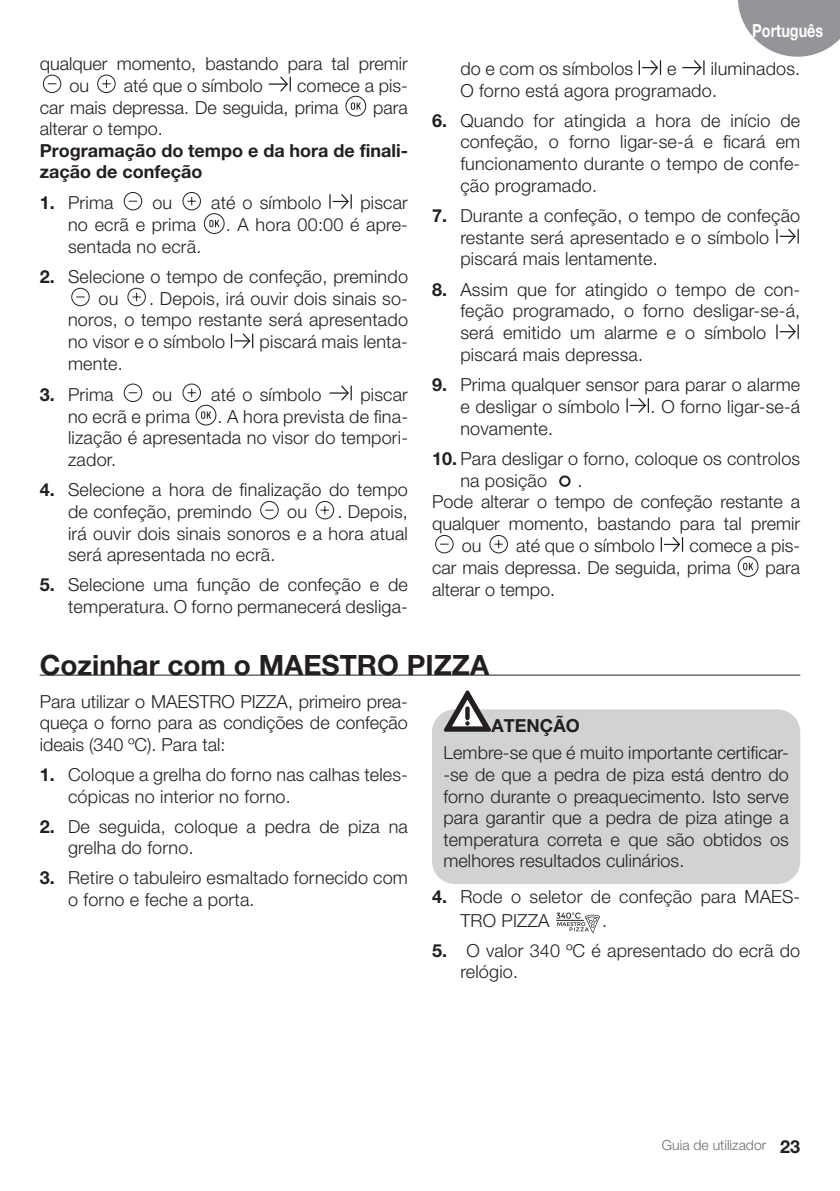
<style>
.page{position:relative;width:840px;height:1191px;background:#fff}
.page>*{position:absolute;margin:0;border:0;box-sizing:border-box;transform-origin:0 0}
.t1{font:700 28px "Helvetica Neue LT Pro";color:#231f20}
.t2{font:300 18px/21.6px "Helvetica Neue LT Pro";letter-spacing:.01em;color:#231f20}
.t3{font:700 18px/21.6px "Helvetica Neue LT Pro";color:#231f20}
.t4{font:700 18px "Helvetica Neue";color:#fff;scale:.8 1}
.t5{font:300 14px "Helvetica Neue LT Pro";color:#6c6d70}
.s1{font-weight:700}
.s2{font-weight:700;font-size:18px;color:#231f20}
</style>
<div class="page">
<svg style="left:738px;top:0;width:101px;height:57px"></svg>
<svg style="left:43px;top:75px;width:18px;height:18px"></svg>
<div style="left:43px;top:75px;width:18px;height:18px;border:1px solid #231f20;border-radius:50%"></div>
<div style="left:97px;top:75px;width:18px;height:18px;border:1px solid #231f20;border-radius:50%"></div>
<svg style="left:102px;top:80px;width:8px;height:8px"></svg>
<svg style="left:269px;top:76px;width:22px;height:16px"></svg>
<div style="left:345px;top:96px;width:21px;height:20px;border:1px solid #231f20;border-radius:50%"></div>
<svg style="left:351px;top:102px;width:9px;height:8px"></svg>
<div style="left:124px;top:192px;width:18px;height:18px;border:1px solid #231f20;border-radius:50%"></div>
<svg style="left:183px;top:192px;width:17px;height:18px"></svg>
<div style="left:182px;top:192px;width:19px;height:18px;border:1px solid #231f20;border-radius:50%"></div>
<svg style="left:188px;top:197px;width:7px;height:8px"></svg>
<svg style="left:329px;top:194px;width:22px;height:15px"></svg>
<svg style="left:204px;top:214px;width:20px;height:19px"></svg>
<div style="left:204px;top:213px;width:20px;height:21px;border:1px solid #231f20;border-radius:50%"></div>
<svg style="left:209px;top:220px;width:10px;height:7px"></svg>
<div style="left:71px;top:288px;width:19px;height:18px;border:1px solid #231f20;border-radius:50%"></div>
<svg style="left:128px;top:288px;width:17px;height:18px"></svg>
<div style="left:127px;top:288px;width:19px;height:18px;border:1px solid #231f20;border-radius:50%"></div>
<svg style="left:133px;top:293px;width:7px;height:8px"></svg>
<svg style="left:231px;top:333px;width:22px;height:16px"></svg>
<div style="left:124px;top:383px;width:18px;height:19px;border:1px solid #231f20;border-radius:50%"></div>
<svg style="left:183px;top:384px;width:17px;height:17px"></svg>
<div style="left:182px;top:383px;width:19px;height:19px;border:1px solid #231f20;border-radius:50%"></div>
<svg style="left:188px;top:389px;width:7px;height:8px"></svg>
<svg style="left:330px;top:385px;width:21px;height:16px"></svg>
<div style="left:195px;top:405px;width:21px;height:20px;border:1px solid #231f20;border-radius:50%"></div>
<svg style="left:201px;top:411px;width:10px;height:8px"></svg>
<svg style="left:260px;top:501px;width:18px;height:18px"></svg>
<div style="left:260px;top:501px;width:18px;height:18px;border:1px solid #231f20;border-radius:50%"></div>
<svg style="left:316px;top:501px;width:17px;height:18px"></svg>
<div style="left:315px;top:501px;width:19px;height:18px;border:1px solid #231f20;border-radius:50%"></div>
<svg style="left:321px;top:506px;width:7px;height:8px"></svg>
<svg style="left:638px;top:60px;width:22px;height:15px"></svg>
<svg style="left:682px;top:60px;width:22px;height:15px"></svg>
<svg style="left:776px;top:229px;width:22px;height:15px"></svg>
<svg style="left:776px;top:324px;width:22px;height:15px"></svg>
<svg style="left:626px;top:398px;width:22px;height:15px"></svg>
<div style="left:559px;top:475px;width:11px;height:12px;background:#fff;border:2px solid #231f20;border-radius:50%"></div>
<div style="left:435px;top:535px;width:18px;height:18px;border:1px solid #231f20;border-radius:50%"></div>
<svg style="left:489px;top:535px;width:18px;height:18px"></svg>
<div style="left:489px;top:535px;width:18px;height:18px;border:1px solid #231f20;border-radius:50%"></div>
<svg style="left:494px;top:540px;width:8px;height:8px"></svg>
<svg style="left:660px;top:537px;width:22px;height:15px"></svg>
<svg style="left:737px;top:556px;width:20px;height:20px"></svg>
<div style="left:737px;top:556px;width:21px;height:21px;border:1px solid #231f20;border-radius:50%"></div>
<svg style="left:742px;top:563px;width:10px;height:7px"></svg>
<hr style="left:40px;top:674px;width:759px;height:1px;background:#231f20">
<div style="left:432px;top:709px;width:367px;height:175px;background:#d1d2d4;border-radius:23px"></div>
<svg style="left:443px;top:690px;width:48px;height:41px"></svg>
<svg style="left:556px;top:912px;width:43px;height:21px"></svg>
<p class="t2" style="left:69px;top:52px;width:340px;text-indent:-30px">qualquer momento, bastando para tal premir ou</p>
<p class="t2" style="left:124px;top:74px;width:140px">até que o símbolo</p>
<p class="t2" style="left:40px;top:74px;width:369px;text-indent:257px">comece a pis&shy;car mais depressa. De seguida, prima</p>
<p class="t2" style="left:373px;top:96px;width:36px">para</p>
<p class="t2" style="left:40px;top:118px;width:125px">alterar o tempo.</p>
<p class="t3" style="left:40px;top:139px;width:369px">Programação do tempo e da hora de finali&shy;zação de confeção</p>
<p class="t2" style="left:40px;top:191px;width:75px"><span class="s1">1.</span> Prima</p>
<p class="t2" style="left:152px;top:191px;width:21px">ou</p>
<p class="t2" style="left:211px;top:191px;width:112px">até o símbolo</p>
<p class="t2" style="left:360px;top:191px;width:49px">piscar</p>
<p class="t2" style="left:68px;top:213px;width:129px">no ecrã e prima</p>
<p class="t2" style="left:226px;top:213px;width:183px">. A hora 00:00 é apre-</p>
<p class="t2" style="left:68px;top:235px;width:135px">sentada no ecrã.</p>
<p class="t2" style="left:99px;top:265px;width:311px;text-indent:-59px"><span class="s1">2.</span> Selecione o tempo de confeção, premindo ou</p>
<p class="t2" style="left:68px;top:287px;width:341px;text-align:justify;text-indent:81px">. Depois, irá ouvir dois sinais so&shy;noros, o tempo restante será apresentado no visor e o símbolo</p>
<p class="t2" style="left:259px;top:331px;width:150px">piscará mais lenta-</p>
<p class="t2" style="left:68px;top:352px;width:56px">mente.</p>
<p class="t2" style="left:40px;top:383px;width:75px"><span class="s1">3.</span> Prima</p>
<p class="t2" style="left:152px;top:383px;width:21px">ou</p>
<p class="t2" style="left:211px;top:383px;width:112px">até o símbolo</p>
<p class="t2" style="left:360px;top:383px;width:49px">piscar</p>
<p class="t2" style="left:68px;top:405px;width:123px">no ecrã e prima</p>
<p class="t2" style="left:68px;top:405px;width:341px;text-align:justify;text-indent:149px">. A hora prevista de fina&shy;lização é apresentada no visor do tempori&shy;zador.</p>
<p class="t2" style="left:68px;top:478px;width:341px;text-indent:-28px"><span class="s1">4.</span> Selecione a hora de finalização do tempo de confeção, premindo</p>
<p class="t2" style="left:68px;top:500px;width:341px;text-align:justify;text-indent:269px">. Depois, irá ouvir dois sinais sonoros e a hora atual será apresentada no ecrã.</p>
<p class="t2" style="left:40px;top:574px;width:369px;text-align:right"><span class="s1">5.</span> Selecione uma função de confeção e de temperatura. O forno permanecerá desliga-</p>
<p class="t2" style="left:287px;top:500px;width:21px">ou</p>
<p class="t4" style="left:751px;top:17px;width:90px">Português</p>
<p class="t2" style="left:460px;top:58px;width:174px">do e com os símbolos</p>
<p class="t2" style="left:667px;top:58px;width:11px">e</p>
<p class="t2" style="left:460px;top:58px;width:341px;text-indent:250px">iluminados.<br>O forno está agora programado.</p>
<p class="t2" style="left:460px;top:109px;width:341px;text-align:justify;text-indent:-28px"><span class="s1">6.</span> Quando for atingida a hora de início de confeção, o forno ligar-se-á e ficará em funcionamento durante o tempo de confe&shy;ção programado.</p>
<p class="t2" style="left:460px;top:204px;width:341px;text-indent:-28px"><span class="s1">7.</span> Durante a confeção, o tempo de confeção restante será apresentado e o símbolo piscará mais lentamente.</p>
<p class="t2" style="left:460px;top:278px;width:341px;text-indent:-28px"><span class="s1">8.</span> Assim que for atingido o tempo de con&shy;feção programado, o forno desligar-se-á, será emitido um alarme e o símbolo piscará mais depressa.</p>
<p class="t2" style="left:460px;top:373px;width:341px;text-indent:-28px"><span class="s1">9.</span> Prima qualquer sensor para parar o alarme e desligar o símbolo</p>
<p class="t2" style="left:650px;top:395px;width:151px">. O forno ligar-se-á</p>
<p class="t2" style="left:460px;top:417px;width:94px">novamente.</p>
<p class="t2" style="left:460px;top:447px;width:341px;text-indent:-28px"><span class="s1">10.</span> Para desligar o forno, coloque os controlos na posição</p>
<p class="t2" style="left:577px;top:469px;width:7px">.</p>
<p class="t2" style="left:432px;top:491px;width:369px">Pode alterar o tempo de confeção restante a</p>
<p class="t2" style="left:432px;top:512px;width:369px">qualquer momento, bastando para tal premir</p>
<p class="t2" style="left:461px;top:534px;width:21px">ou</p>
<p class="t2" style="left:515px;top:534px;width:140px">até que o símbolo</p>
<p class="t2" style="left:432px;top:534px;width:369px;text-indent:257px">comece a pis&shy;car mais depressa. De seguida, prima</p>
<p class="t2" style="left:765px;top:556px;width:36px">para</p>
<p class="t2" style="left:432px;top:578px;width:125px">alterar o tempo.</p>
<h1 class="t1" style="left:40px;top:647px;width:450px">Cozinhar com o MAESTRO PIZZA</h1>
<p class="t2" style="left:40px;top:690px;width:369px;text-align:justify">Para utilizar o MAESTRO PIZZA, primeiro prea&shy;queça o forno para as condições de confeção ideais (340 ºC). Para tal:</p>
<p class="t2" style="left:68px;top:763px;width:341px;text-indent:-28px"><span class="s1">1.</span> Coloque a grelha do forno nas calhas teles&shy;cópicas no interior no forno.</p>
<p class="t2" style="left:68px;top:815px;width:341px;text-indent:-28px"><span class="s1">2.</span> De seguida, coloque a pedra de piza na grelha do forno.</p>
<p class="t2" style="left:68px;top:866px;width:341px;text-indent:-28px"><span class="s1">3.</span> Retire o tabuleiro esmaltado fornecido com o forno e feche a porta.</p>
<p class="t3" style="left:491px;top:714px;width:90px">ATENÇÃO</p>
<p class="t2" style="left:443px;top:742px;width:347px;text-align:justify">Lembre-se que é muito importante certificar--se de que a pedra de piza está dentro do forno durante o preaquecimento. Isto serve para garantir que a pedra de piza atinge a temperatura correta e que são obtidos os melhores resultados culinários.</p>
<p class="t2" style="left:460px;top:884px;width:341px;line-height:23.4px;text-indent:-28px"><span class="s1">4.</span> Rode o seletor de confeção para MAES-<br>TRO PIZZA</p>
<p class="t2" style="left:601px;top:909px;width:7px">.</p>
<p class="t2" style="left:460px;top:939px;width:341px;text-indent:-28px"><span class="s1">5.</span> O valor 340 ºC é apresentado do ecrã do relógio.</p>
<p class="t5" style="left:661px;top:1136px;width:140px">Guia de utilizador <span class="s2">23</span></p>
</div>
